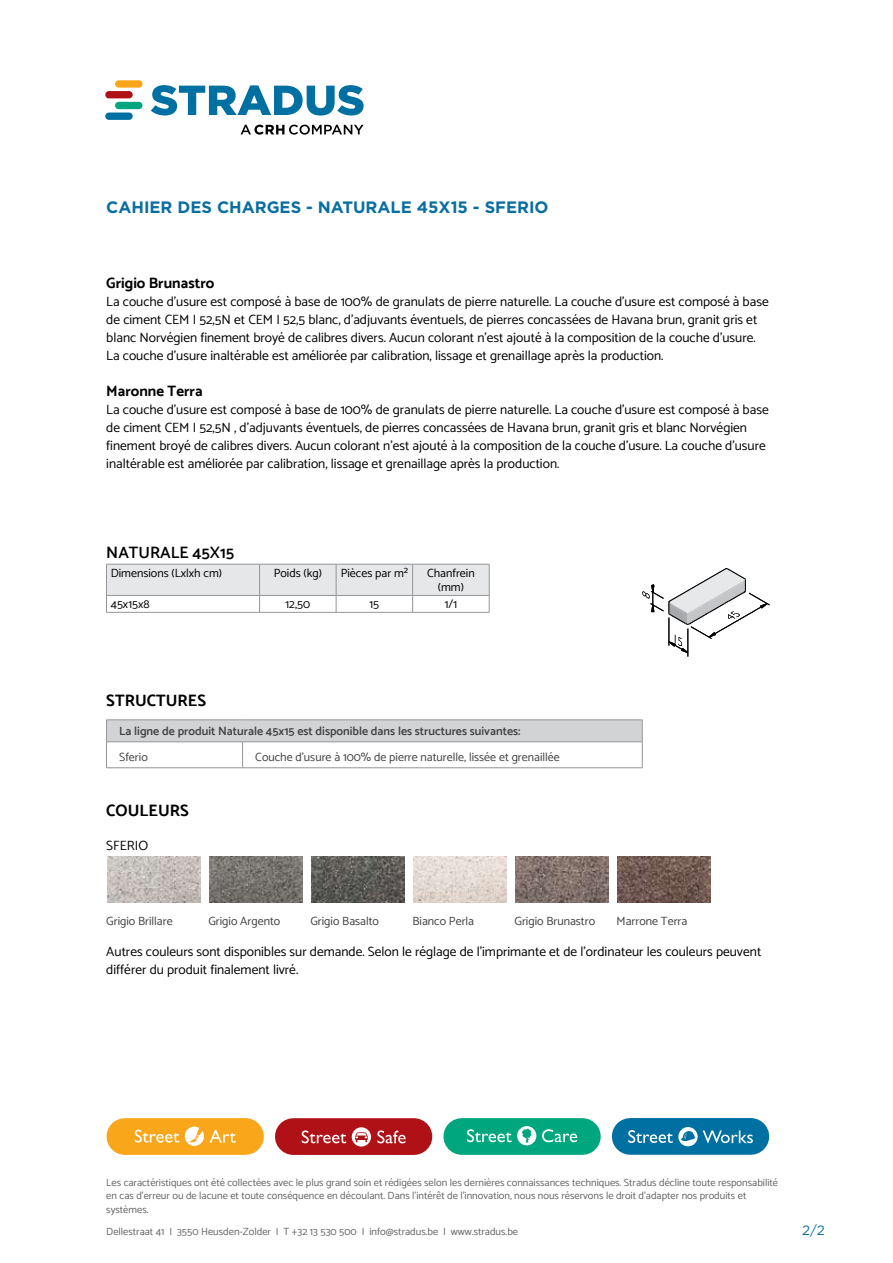
<style>
.page{position:relative;width:893px;height:1263px;background:#fff}
.page>*{position:absolute;margin:0;border:0;box-sizing:border-box;transform-origin:0 0}
.t1{font:700 16.5px "Gotham";color:#096ea0}
.t2{font:700 16.5px "Catamaran";color:#000}
.t3{font:600 16.5px "Catamaran";color:#000}
.t4{font:700 15px "Catamaran";color:#000}
.t5{font:13.5px/18px "Catamaran";color:#000}
.t6{font:13.5px "Gotham";color:#096ea0}
.t7{font:12px "Catamaran";color:#414142}
.t8{font:12px/14.4px "Catamaran";color:#000;text-align:center}
.t9{font:600 12px "Catamaran";color:#414142}
.t10{font:10.5px/13.5px "Catamaran";color:#636466}
</style>
<div class="page">
<hr style="left:106px;top:612px;width:154px;height:1px;background:#939598">
<hr style="left:260px;top:612px;width:76px;height:1px;background:#939598">
<hr style="left:336px;top:612px;width:77px;height:1px;background:#939598">
<hr style="left:413px;top:612px;width:76px;height:1px;background:#939598">
<svg style="left:106px;top:564px;width:384px;height:48px"></svg>
<hr style="left:106px;top:719px;width:137px;height:1px;background:#939598">
<hr style="left:243px;top:719px;width:399px;height:1px;background:#939598">
<svg style="left:106px;top:720px;width:537px;height:48px"></svg>
<img style="left:107px;top:856px;width:94px;height:47px">
<img style="left:209px;top:856px;width:94px;height:47px">
<img style="left:311px;top:856px;width:94px;height:47px">
<img style="left:413px;top:856px;width:94px;height:47px">
<img style="left:515px;top:856px;width:94px;height:47px">
<img style="left:617px;top:856px;width:94px;height:47px">
<svg style="left:642px;top:568px;width:128px;height:89px"></svg>
<div style="left:630px;top:1118px;width:121px;height:37px;background:#006fa1"></div>
<svg style="left:628px;top:1127px;width:125px;height:19px"></svg>
<div style="left:462px;top:1118px;width:120px;height:37px;background:#00a77e"></div>
<svg style="left:542px;top:1129px;width:35px;height:13px"></svg>
<svg style="left:467px;top:1126px;width:69px;height:19px"></svg>
<div style="left:293px;top:1118px;width:121px;height:37px;background:#b01116"></div>
<svg style="left:352px;top:1127px;width:19px;height:19px"></svg>
<svg style="left:377px;top:1130px;width:29px;height:13px"></svg>
<svg style="left:302px;top:1130px;width:44px;height:13px"></svg>
<div style="left:125px;top:1118px;width:120px;height:37px;background:#faa61a"></div>
<svg style="left:185px;top:1126px;width:19px;height:20px"></svg>
<svg style="left:135px;top:1130px;width:44px;height:12px"></svg>
<svg style="left:210px;top:1130px;width:26px;height:13px"></svg>
<svg style="left:151px;top:85px;width:213px;height:31px"></svg>
<div style="left:115px;top:80px;width:27px;height:8px;background:#faa61a;border-radius:4px"></div>
<div style="left:105px;top:91px;width:28px;height:7px;background:#b01116;border-radius:4px"></div>
<div style="left:105px;top:113px;width:28px;height:7px;background:#006fa1;border-radius:4px"></div>
<div style="left:115px;top:102px;width:27px;height:7px;background:#00a77e;border-radius:4px"></div>
<svg style="left:241px;top:125px;width:123px;height:10px"></svg>
<p class="t1" style="left:106px;top:196px;width:444px">CAHIER DES CHARGES - NATURALE 45X15 - SFERIO</p>
<p class="t4" style="left:106px;top:274px;width:110px">Grigio Brunastro</p>
<p class="t5" style="left:106px;top:292px;width:664px">La couche d’usure est composé à base de 100% de granulats de pierre naturelle. La couche d’usure est composé à base de ciment CEM I 52,5N et CEM I 52,5 blanc, d’adjuvants éventuels, de pierres concassées de Havana brun, granit gris et blanc Norvégien finement broyé de calibres divers. Aucun colorant n’est ajouté à la composition de la couche d’usure.<br>La couche d’usure inaltérable est améliorée par calibration, lissage et grenaillage après la production.</p>
<p class="t4" style="left:106px;top:382px;width:98px">Maronne Terra</p>
<p class="t5" style="left:106px;top:400px;width:664px">La couche d’usure est composé à base de 100% de granulats de pierre naturelle. La couche d’usure est composé à base de ciment CEM I 52,5N , d’adjuvants éventuels, de pierres concassées de Havana brun, granit gris et blanc Norvégien finement broyé de calibres divers. Aucun colorant n’est ajouté à la composition de la couche d’usure. La couche d’usure inaltérable est améliorée par calibration, lissage et grenaillage après la production.</p>
<p class="t3" style="left:106px;top:543px;width:129px">Naturale 45x15</p>
<p class="t8" style="left:111px;top:565px;width:113px">Dimensions (Lxlxh cm)</p>
<p class="t8" style="left:274px;top:565px;width:50px">Poids (kg)</p>
<p class="t8" style="left:341px;top:565px;width:69px">Pièces par m²</p>
<p class="t8" style="left:427px;top:565px;width:49px">Chanfrein (mm)</p>
<p class="t8" style="left:111px;top:596px;width:40px">45x15x8</p>
<p class="t8" style="left:286px;top:596px;width:26px">12,50</p>
<p class="t8" style="left:370px;top:596px;width:11px">15</p>
<p class="t8" style="left:445px;top:596px;width:14px">1/1</p>
<p class="t2" style="left:106px;top:691px;width:101px">Structures</p>
<p class="t9" style="left:119px;top:724px;width:403px">La ligne de produit Naturale 45x15 est disponible dans les structures suivantes:</p>
<p class="t7" style="left:119px;top:748px;width:30px">Sferio</p>
<p class="t7" style="left:255px;top:748px;width:306px">Couche d’usure à 100% de pierre naturelle, lissée et grenaillée</p>
<p class="t2" style="left:106px;top:801px;width:84px">Couleurs</p>
<p class="t5" style="left:106px;top:836px;width:43px">Sferio</p>
<p class="t7" style="left:106px;top:911px;width:68px">Grigio Brillare</p>
<p class="t7" style="left:208px;top:911px;width:73px">Grigio Argento</p>
<p class="t7" style="left:310px;top:911px;width:70px">Grigio Basalto</p>
<p class="t7" style="left:412px;top:911px;width:63px">Bianco Perla</p>
<p class="t7" style="left:514px;top:911px;width:82px">Grigio Brunastro</p>
<p class="t7" style="left:617px;top:911px;width:72px">Marrone Terra</p>
<p class="t5" style="left:106px;top:942px;width:656px">Autres couleurs sont disponibles sur demande. Selon le réglage de l’imprimante et de l’ordinateur les couleurs peuvent différer du produit finalement livré.</p>
<p class="t10" style="left:106px;top:1175px;width:673px">Les caractéristiques ont été collectées avec le plus grand soin et rédigées selon les dernières connaissances techniques. Stradus décline toute responsabilité en cas d’erreur ou de lacune et toute conséquence en découlant. Dans l’intérêt de l’innovation, nous nous réservons le droit d’adapter nos produits et systèmes.</p>
<p class="t10" style="left:106px;top:1224px;width:413px">Dellestraat 41 I 3550 Heusden-Zolder I T +32 13 530 500 I info@stradus.be I www.stradus.be</p>
<p class="t6" style="left:810px;top:1221px;width:16px">/2</p>
</div>
